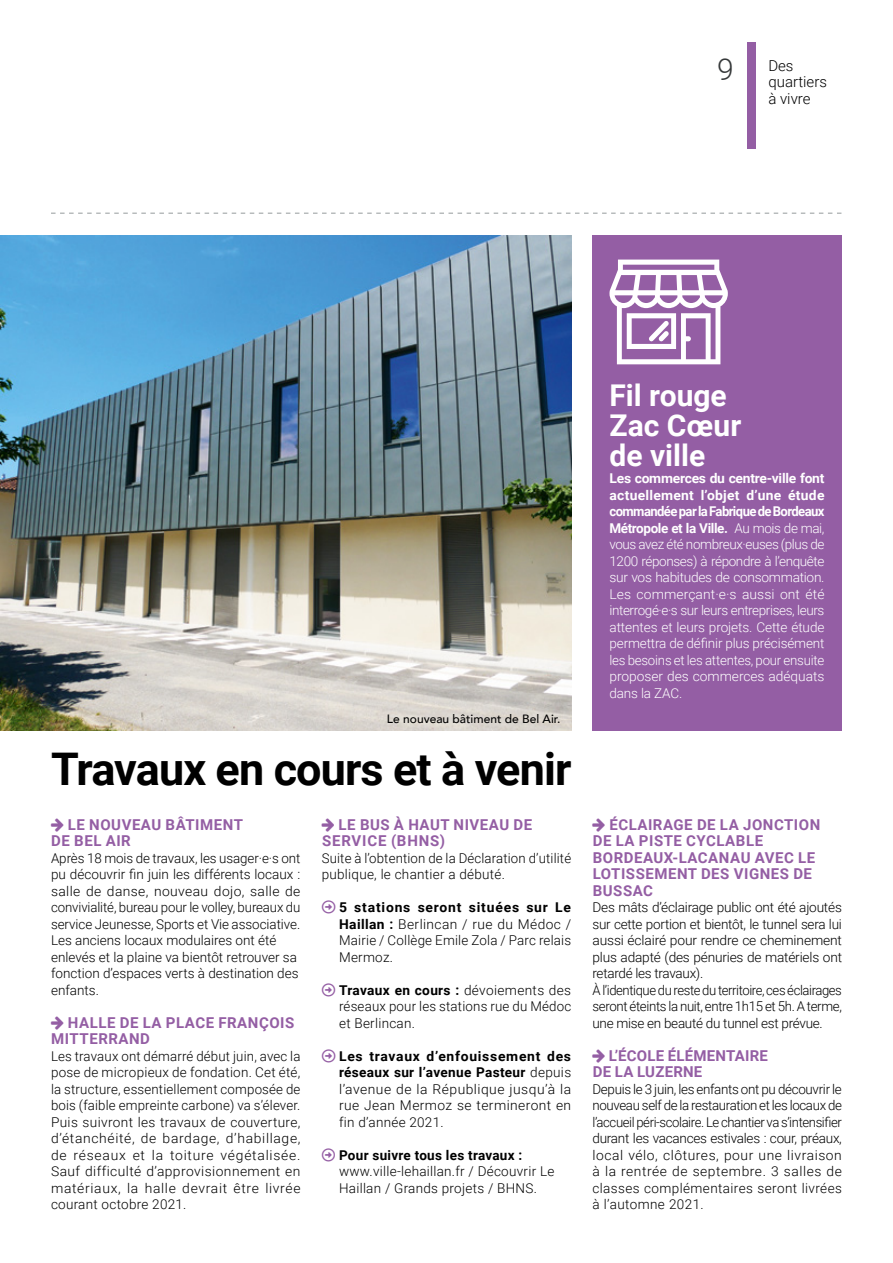
<style>
.page{position:relative;width:893px;height:1263px;background:#fff}
.page>*{position:absolute;margin:0;border:0;box-sizing:border-box;transform-origin:0 0}
.t1{font:700 45px "Roboto";letter-spacing:-.02em;color:#000}
.t2{font:700 30px/30px "Roboto";color:#fff}
.t3{font:700 15px/16.5px "Roboto";letter-spacing:.035em;color:#945ea4}
.t4{font:700 15px/16.5px "Roboto";letter-spacing:.015em;color:#945ea4}
.t5{font:300 15px/16.5px "Roboto";color:#000}
.t6{font:300 13.5px/16.5px "Roboto";color:#000;text-align:justify}
.t7{font:300 13.5px/16.5px "Roboto";color:#fff;text-align:justify}
.t8{font:300 13.5px/16.5px "Roboto";letter-spacing:-.02em;color:#000}
.t9{font:300 13.5px/16.5px "Roboto";letter-spacing:.02em;color:#000}
.t10{font:700 13.5px "Roboto";letter-spacing:.02em;color:#000}
.t11{font:500 12px "Avenir";color:#000}
.s1{font-size:30px;color:#353839}
.s2{font-weight:700}
</style>
<div class="page">
<svg style="left:51px;top:213px;width:790px;height:1px"></svg>
<div style="left:747px;top:42px;width:8px;height:106px;background:#945ea4"></div>
<img style="left:0;top:236px;width:571px;height:494px">
<div style="left:592px;top:235px;width:249px;height:496px;background:#945ea4"></div>
<svg style="left:609px;top:260px;width:119px;height:104px"></svg>
<p class="t5" style="left:768px;top:56px;width:60px;text-indent:-51px"><span class="s1">9</span> Des quartiers à vivre</p>
<p class="t11" style="left:387px;top:708px;width:175px">Le nouveau bâtiment de Bel Air.</p>
<h1 class="t1" style="left:51px;top:737px;width:522px">Travaux en cours et à venir</h1>
<p class="t3" style="left:51px;top:815px;width:193px;text-indent:17px">LE NOUVEAU BÂTIMENT<br>DE BEL AIR</p>
<p class="t6" style="left:51px;top:849px;width:251px;text-align:left">Après 18 mois de travaux, les usager·e·s ont pu découvrir fin juin les différents locaux : salle de danse, nouveau dojo, salle de convivialité, bureau pour le volley, bureaux du service Jeunesse, Sports et Vie associative.<br>Les anciens locaux modulaires ont été enlevés et la plaine va bientôt retrouver sa fonction d’espaces verts à destination des enfants.</p>
<p class="t3" style="left:51px;top:1013px;width:245px;text-indent:17px">HALLE DE LA PLACE FRANÇOIS<br>MITTERRAND</p>
<p class="t6" style="left:51px;top:1047px;width:251px">Les travaux ont démarré début juin, avec la pose de micropieux de fondation. Cet été, la structure, essentiellement composée de bois (faible empreinte carbone) va s’élever.<br>Puis suivront les travaux de couverture, d’étanchéité, de bardage, d’habillage, de réseaux et la toiture végétalisée.<br>Sauf difficulté d’approvisionnement en matériaux, la halle devrait être livrée courant octobre 2021.</p>
<p class="t3" style="left:322px;top:815px;width:212px;text-indent:17px">LE BUS À HAUT NIVEAU DE<br>SERVICE (BHNS)</p>
<p class="t6" style="left:322px;top:849px;width:251px">Suite à l’obtention de la Déclaration d’utilité publique, le chantier a débuté.</p>
<p class="t6" style="left:339px;top:898px;width:234px"><span class="s2">5 stations seront situées sur Le Haillan :</span> Berlincan / rue du Médoc / Mairie / Collège Emile Zola / Parc relais Mermoz.</p>
<p class="t6" style="left:339px;top:981px;width:234px"><span class="s2">Travaux en cours :</span> dévoiements des réseaux pour les stations rue du Médoc et Berlincan.</p>
<p class="t6" style="left:339px;top:1047px;width:234px"><span class="s2">Les travaux d’enfouissement des réseaux sur l’avenue Pasteur</span> depuis l’avenue de la République jusqu’à la rue Jean Mermoz se termineront en fin d’année 2021.</p>
<p class="t10" style="left:339px;top:1145px;width:185px">Pour suivre tous les travaux :</p>
<p class="t9" style="left:339px;top:1162px;width:217px">www.ville-lehaillan.fr / Découvrir Le<br>Haillan / Grands projets / BHNS.</p>
<h2 class="t2" style="left:609px;top:379px;width:133px">Fil rouge<br>Zac Cœur de ville</h2>
<p class="t7" style="left:609px;top:469px;width:217px"><span class="s2">Les commerces du centre-ville font actuellement l’objet d’une étude commandée par la Fabrique de Bordeaux Métropole et la Ville.</span> Au mois de mai, vous avez été nombreux·euses (plus de 1200 réponses) à répondre à l’enquête sur vos habitudes de consommation.<br>Les commerçant·e·s aussi ont été interrogé·e·s sur leurs entreprises, leurs attentes et leurs projets. Cette étude permettra de définir plus précisément les besoins et les attentes, pour ensuite proposer des commerces adéquats dans la ZAC.</p>
<p class="t3" style="left:593px;top:815px;width:229px;text-indent:17px">ÉCLAIRAGE DE LA JONCTION<br>DE LA PISTE CYCLABLE<br>BORDEAUX-LACANAU AVEC LE<br>LOTISSEMENT DES VIGNES DE<br>BUSSAC</p>
<p class="t8" style="left:592px;top:898px;width:251px">Des mâts d’éclairage public ont été ajoutés sur cette portion et bientôt, le tunnel sera lui aussi éclairé pour rendre ce cheminement plus adapté (des pénuries de matériels ont retardé les travaux).<br>À l’identique du reste du territoire, ces éclairages seront éteints la nuit, entre 1h15 et 5h. A terme, une mise en beauté du tunnel est prévue.</p>
<p class="t4" style="left:593px;top:1046px;width:177px;text-indent:16px">L’ÉCOLE ÉLÉMENTAIRE<br>DE LA LUZERNE</p>
<p class="t6" style="left:592px;top:1080px;width:251px">Depuis le 3 juin, les enfants ont pu découvrir le nouveau self de la restauration et les locaux de l’accueil péri-scolaire. Le chantier va s’intensifier durant les vacances estivales : cour, préaux, local vélo, clôtures, pour une livraison à la rentrée de septembre. 3 salles de classes complémentaires seront livrées à l’automne 2021.</p>
</div>
